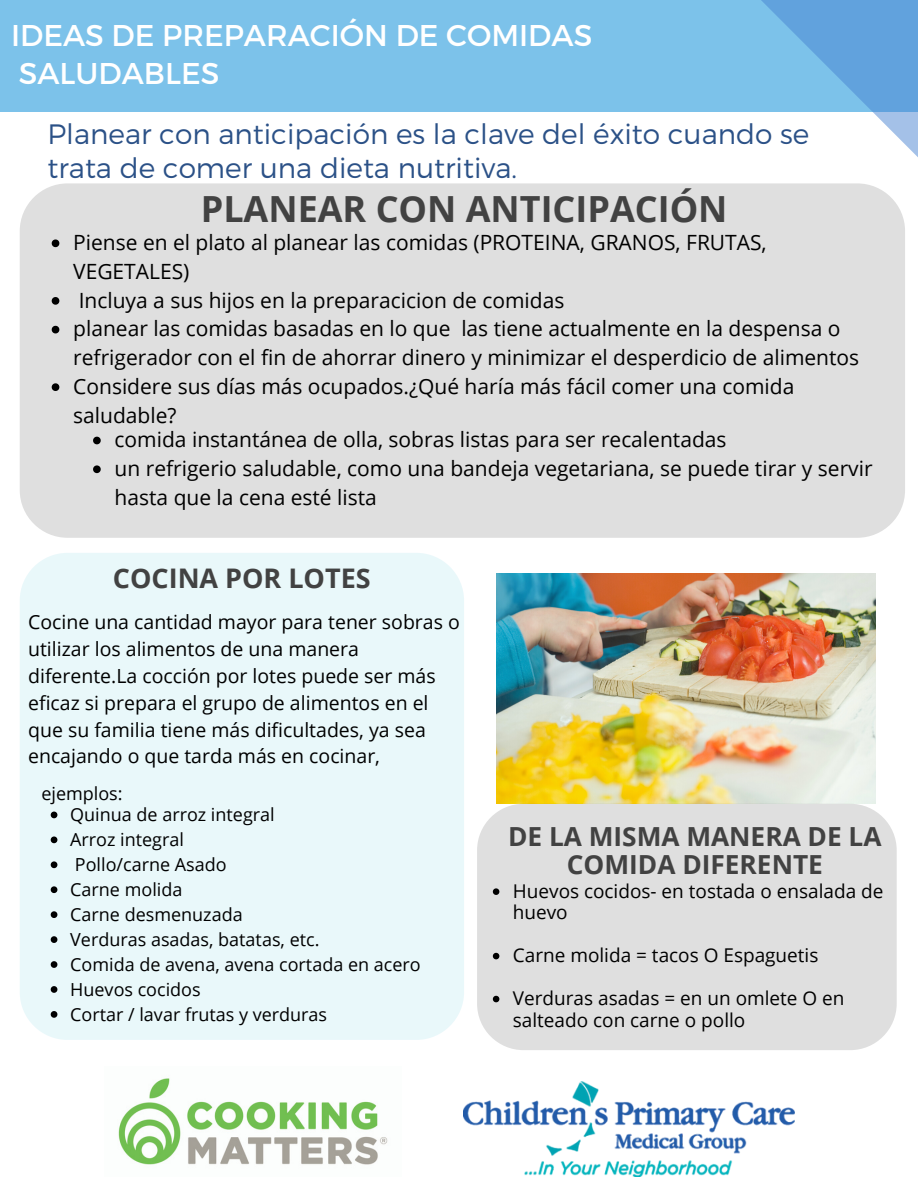
<style>
.page{position:relative;width:918px;height:1188px;background:#fff}
.page>*{position:absolute;margin:0;border:0;box-sizing:border-box;transform-origin:0 0}
.t1{font:700 36px "Open Sans";color:#424242}
.t2{font:30px/38.2px "Montserrat";color:#fff}
.t3{font:28.5px "Montserrat";letter-spacing:.26em;color:#fff}
.t4{font:300 28.05px/33.8px "Montserrat";color:#2b5187}
.t5{font:700 27px "Open Sans";color:#424242}
.t6{font:700 26.25px/28.5px "Open Sans";color:#424242;text-align:center}
.t7{font:21px/28.8px "Open Sans";color:#000}
.t8{font:19.5px/26.8px "Open Sans";color:#000}
.t9{font:19.05px/21.5px "Open Sans";color:#000}
.t10{font:18px/24.9px "Open Sans";color:#000}
</style>
<div class="page">
<img style="left:464px;top:1081px;width:330px;height:96px">
<img style="left:118px;top:1078px;width:270px;height:87px">
<div style="left:0;top:0;width:918px;height:111px;background:#7cc2ea"></div>
<div style="left:20px;top:183px;width:885px;height:355px;background:#dfdfdf;border-radius:48px"></div>
<svg style="left:52px;top:239px;width:7px;height:8px"></svg>
<svg style="left:52px;top:297px;width:7px;height:8px"></svg>
<svg style="left:52px;top:326px;width:7px;height:7px"></svg>
<svg style="left:52px;top:383px;width:7px;height:8px"></svg>
<svg style="left:93px;top:437px;width:8px;height:7px"></svg>
<svg style="left:93px;top:465px;width:8px;height:8px"></svg>
<div style="left:20px;top:553px;width:444px;height:487px;background:#e9f8fa;border-radius:48px"></div>
<img style="left:496px;top:573px;width:379px;height:231px">
<svg style="left:51px;top:812px;width:6px;height:6px"></svg>
<svg style="left:51px;top:837px;width:6px;height:6px"></svg>
<svg style="left:51px;top:861px;width:6px;height:7px"></svg>
<svg style="left:51px;top:886px;width:6px;height:7px"></svg>
<svg style="left:51px;top:911px;width:6px;height:7px"></svg>
<svg style="left:51px;top:936px;width:6px;height:7px"></svg>
<svg style="left:51px;top:961px;width:6px;height:7px"></svg>
<svg style="left:51px;top:986px;width:6px;height:7px"></svg>
<svg style="left:51px;top:1011px;width:6px;height:7px"></svg>
<div style="left:477px;top:804px;width:420px;height:246px;background:#dfdfdf;border-radius:46px"></div>
<svg style="left:493px;top:888px;width:6px;height:7px"></svg>
<svg style="left:493px;top:953px;width:6px;height:6px"></svg>
<svg style="left:493px;top:996px;width:6px;height:6px"></svg>
<svg style="left:728px;top:0;width:190px;height:157px"></svg>
<h2 class="t2" style="left:11px;top:14px;width:583px">IDEAS DE PREPARACIÓN DE COMIDAS<br>SALUDABLES</h2>
<h3 class="t3" style="left:16px;top:29px;width:569px">HEALTHY MEAL PREP IDEAS</h3>
<h3 class="t4" style="left:48px;top:116px;width:763px">Planear con anticipación es la clave del éxito cuando se trata de comer una dieta nutritiva.</h3>
<h1 class="t1" style="left:201px;top:184px;width:528px">PLANEAR CON ANTICIPACIÓN</h1>
<p class="t7" style="left:73px;top:227px;width:788px">Piense en el plato al planear las comidas (PROTEINA, GRANOS, FRUTAS, VEGETALES)<br>Incluya a sus hijos en la preparacicion de comidas<br>planear las comidas basadas en lo que las tiene actualmente en la despensa o refrigerador con el fin de ahorrar dinero y minimizar el desperdicio de alimentos Considere sus días más ocupados.¿Qué haría más fácil comer una comida saludable?</p>
<p class="t7" style="left:115px;top:425px;width:760px">comida instantánea de olla, sobras listas para ser recalentadas<br>un refrigerio saludable, como una bandeja vegetariana, se puede tirar y servir hasta que la cena esté lista</p>
<p class="t5" style="left:113px;top:559px;width:259px">COCINA POR LOTES</p>
<p class="t8" style="left:28px;top:608px;width:433px">Cocine una cantidad mayor para tener sobras o utilizar los alimentos de una manera diferente.La cocción por lotes puede ser más eficaz si prepara el grupo de alimentos en el que su familia tiene más dificultades, ya sea encajando o que tarda más en cocinar,</p>
<p class="t10" style="left:70px;top:782px;width:206px;line-height:21.3px;text-indent:-29px">ejemplos:<br>Quinua de arroz integral</p>
<p class="t10" style="left:70px;top:827px;width:352px">Arroz integral<br>Pollo/carne Asado<br>Carne molida<br>Carne desmenuzada<br>Verduras asadas, batatas, etc.<br>Comida de avena, avena cortada en acero<br>Huevos cocidos<br>Cortar / lavar frutas y verduras</p>
<p class="t6" style="left:508px;top:821px;width:375px">DE LA MISMA MANERA DE LA<br>COMIDA DIFERENTE</p>
<p class="t9" style="left:513px;top:880px;width:372px">Huevos cocidos- en tostada o ensalada de huevo</p>
<p class="t9" style="left:513px;top:944px;width:307px">Carne molida = tacos O Espaguetis</p>
<p class="t9" style="left:513px;top:987px;width:333px">Verduras asadas = en un omlete O en salteado con carne o pollo</p>
</div>
